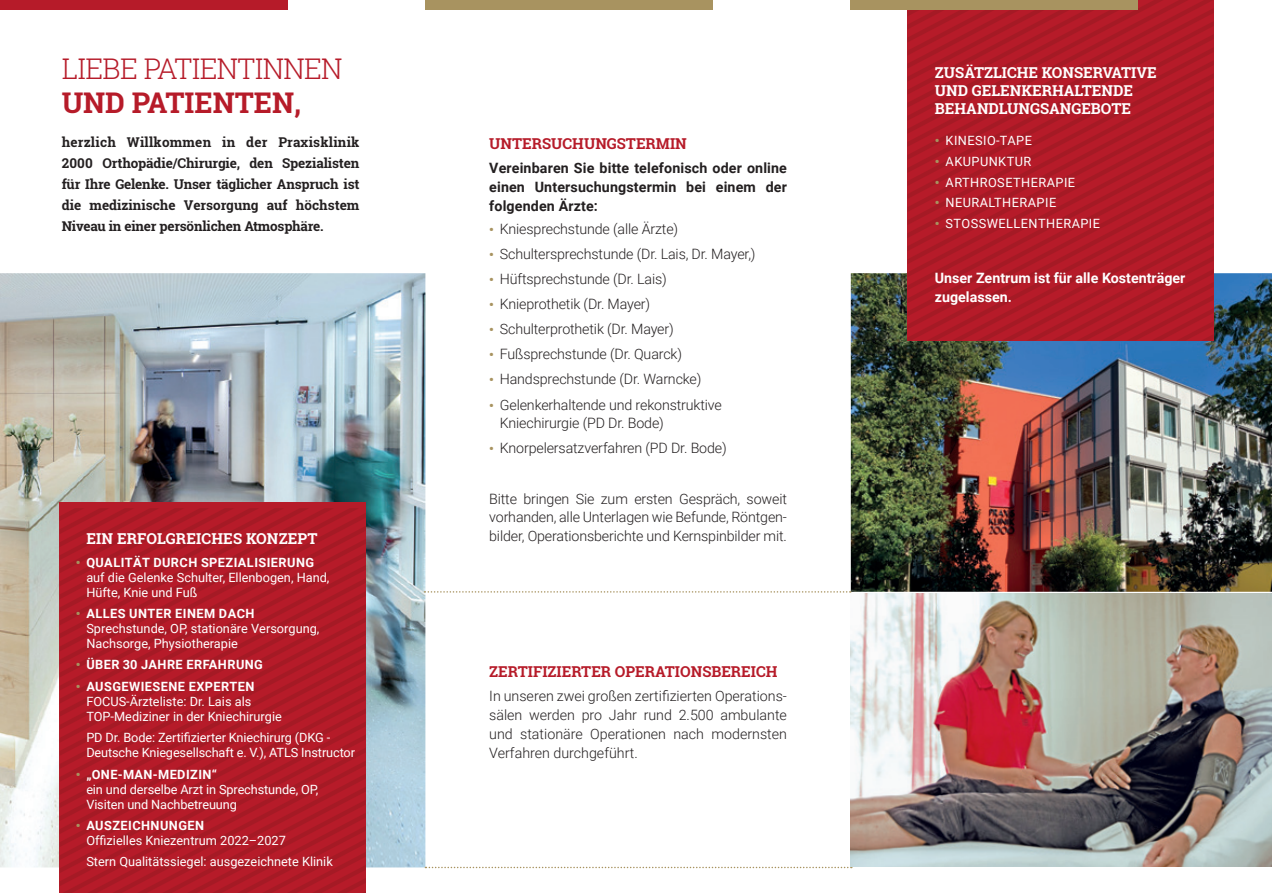
<style>
.page{position:relative;width:1272px;height:893px;background:#fff}
.page>*{position:absolute;margin:0;border:0;box-sizing:border-box;transform-origin:0 0}
.t1{font:300 28.5px "Roboto Slab";letter-spacing:-.025em;color:#b61b29}
.t2{font:700 28.5px "Roboto Slab";color:#b61b29}
.t3{font:700 15px/18px "Roboto Slab";color:#fff}
.t4{font:700 15px "Roboto Slab";color:#b61b29}
.t5{font:300 14.25px/18.8px "Roboto";letter-spacing:-.01em;color:#231f20;text-align:justify}
.t6{font:700 14.25px/18.8px "Roboto";letter-spacing:.01em;color:#231f20;text-align:justify}
.t7{font:700 14.25px/18.8px "Roboto";color:#fff}
.t8{font:700 13.5px/21px "Roboto Slab";letter-spacing:-.015em;color:#231f20;text-align:justify}
.t9{font:12.75px/15px "Roboto";color:#fff}
.t10{font:12.75px "Roboto";letter-spacing:.035em;color:#fff}
.t11{font:700 12.75px "Roboto";letter-spacing:.035em;color:#fff}
.s1{font-weight:900;font-size:12.75px;color:#a89360}
.s2{font-weight:900;color:#a89360}
.s3{font-weight:700}
</style>
<div class="page">
<img style="left:850px;top:273px;width:421px;height:319px">
<img style="left:0;top:273px;width:425px;height:594px">
<svg style="left:60px;top:508px;width:299px;height:5px"></svg>
<svg style="left:60px;top:513px;width:306px;height:13px;background:#af1a27"></svg>
<svg style="left:60px;top:526px;width:306px;height:13px;background:#af1a27"></svg>
<svg style="left:60px;top:539px;width:306px;height:13px;background:#af1a27"></svg>
<svg style="left:60px;top:552px;width:306px;height:13px;background:#af1a27"></svg>
<svg style="left:60px;top:565px;width:306px;height:13px;background:#af1a27"></svg>
<svg style="left:60px;top:578px;width:306px;height:13px;background:#af1a27"></svg>
<svg style="left:60px;top:591px;width:306px;height:13px;background:#af1a27"></svg>
<svg style="left:60px;top:604px;width:306px;height:13px;background:#af1a27"></svg>
<svg style="left:60px;top:617px;width:306px;height:13px;background:#af1a27"></svg>
<svg style="left:60px;top:630px;width:306px;height:13px;background:#af1a27"></svg>
<svg style="left:60px;top:643px;width:306px;height:13px;background:#af1a27"></svg>
<svg style="left:60px;top:656px;width:306px;height:13px;background:#af1a27"></svg>
<svg style="left:60px;top:669px;width:306px;height:13px;background:#af1a27"></svg>
<svg style="left:60px;top:682px;width:306px;height:13px;background:#af1a27"></svg>
<svg style="left:60px;top:695px;width:306px;height:13px;background:#af1a27"></svg>
<svg style="left:60px;top:708px;width:306px;height:13px;background:#af1a27"></svg>
<svg style="left:60px;top:721px;width:306px;height:165px;background:#af1a27"></svg>
<svg style="left:62px;top:734px;width:304px;height:159px;background:#af1a27"></svg>
<svg style="left:87px;top:747px;width:279px;height:146px;background:#af1a27"></svg>
<svg style="left:907px;top:8px;width:306px;height:13px;background:#af212a"></svg>
<svg style="left:907px;top:21px;width:306px;height:13px;background:#af1a27"></svg>
<svg style="left:907px;top:34px;width:306px;height:13px;background:#af1a27"></svg>
<svg style="left:907px;top:47px;width:306px;height:13px;background:#af1a27"></svg>
<svg style="left:907px;top:60px;width:306px;height:13px;background:#af1a27"></svg>
<svg style="left:907px;top:73px;width:306px;height:13px;background:#af1a27"></svg>
<svg style="left:907px;top:86px;width:306px;height:13px;background:#af1a27"></svg>
<svg style="left:907px;top:99px;width:306px;height:13px;background:#af1a27"></svg>
<svg style="left:907px;top:112px;width:306px;height:13px;background:#af1a27"></svg>
<svg style="left:907px;top:125px;width:306px;height:13px;background:#af1a27"></svg>
<svg style="left:907px;top:138px;width:306px;height:14px;background:#af1a27"></svg>
<svg style="left:907px;top:152px;width:306px;height:13px;background:#af1a27"></svg>
<svg style="left:907px;top:165px;width:306px;height:13px;background:#af1a27"></svg>
<svg style="left:907px;top:178px;width:306px;height:163px;background:#af1a27"></svg>
<svg style="left:926px;top:191px;width:287px;height:150px;background:#af1a27"></svg>
<div style="left:0;top:0;width:287px;height:9px;background:#b61b29"></div>
<div style="left:425px;top:0;width:287px;height:9px;background:#a89360"></div>
<div style="left:850px;top:0;width:287px;height:9px;background:#a89360"></div>
<svg style="left:424px;top:591px;width:426px;height:2px"></svg>
<svg style="left:425px;top:867px;width:426px;height:1px"></svg>
<img style="left:850px;top:593px;width:421px;height:274px">
<h1 class="t1" style="left:62px;top:49px;width:282px">LIEBE PATIENTINNEN</h1>
<h1 class="t2" style="left:62px;top:83px;width:241px">UND PATIENTEN,</h1>
<p class="t8" style="left:62px;top:131px;width:299px">herzlich Willkommen in der Praxisklinik 2000 Orthopädie/Chirurgie, den Spezialisten für Ihre Gelenke. Unser täglicher Anspruch ist die medizinische Versorgung auf höchstem Niveau in einer persönlichen Atmosphäre.</p>
<p class="t4" style="left:489px;top:133px;width:199px">UNTERSUCHUNGSTERMIN</p>
<p class="t6" style="left:489px;top:158px;width:299px">Vereinbaren Sie bitte telefonisch oder online einen Untersuchungstermin bei einem der folgenden Ärzte:</p>
<p class="t5" style="left:489px;top:219px;width:190px"><span class="s1">•</span> Kniesprechstunde (alle Ärzte)</p>
<p class="t5" style="left:489px;top:244px;width:268px"><span class="s1">•</span> Schultersprechstunde (Dr. Lais, Dr. Mayer,)</p>
<p class="t5" style="left:489px;top:269px;width:179px"><span class="s1">•</span> Hüftsprechstunde (Dr. Lais)</p>
<p class="t5" style="left:489px;top:294px;width:162px"><span class="s1">•</span> Knieprothetik (Dr. Mayer)</p>
<p class="t5" style="left:489px;top:319px;width:186px"><span class="s1">•</span> Schulterprothetik (Dr. Mayer)</p>
<p class="t5" style="left:489px;top:344px;width:194px"><span class="s1">•</span> Fußsprechstunde (Dr. Quarck)</p>
<p class="t5" style="left:489px;top:369px;width:214px"><span class="s1">•</span> Handsprechstunde (Dr. Warncke)</p>
<p class="t5" style="left:500px;top:395px;width:223px;text-indent:-11px"><span class="s1">•</span> Gelenkerhaltende und rekonstruktive<br>Kniechirurgie (PD Dr. Bode)</p>
<p class="t5" style="left:489px;top:438px;width:239px"><span class="s1">•</span> Knorpelersatzverfahren (PD Dr. Bode)</p>
<p class="t5" style="left:489px;top:489px;width:299px">Bitte bringen Sie zum ersten Gespräch, soweit vorhanden, alle Unterlagen wie Befunde, Röntgen&shy;bilder, Operationsberichte und Kernspinbilder mit.</p>
<p class="t3" style="left:86px;top:530px;width:233px">EIN ERFOLGREICHES KONZEPT</p>
<p class="t9" style="left:86px;top:554px;width:244px;text-indent:-11px"><span class="s2">•</span> <span class="s3">QUALITÄT DURCH SPEZIALISIERUNG </span>auf die Gelenke Schulter, Ellenbogen, Hand,<br>Hüfte, Knie und Fuß</p>
<p class="t9" style="left:86px;top:605px;width:234px;text-indent:-11px"><span class="s2">•</span> <span class="s3">ALLES UNTER EINEM DACH<br></span>Sprechstunde, OP, stationäre Versorgung,<br>Nachsorge, Physiotherapie</p>
<p class="t11" style="left:76px;top:656px;width:189px"><span class="s2">•</span> ÜBER 30 JAHRE ERFAHRUNG</p>
<p class="t9" style="left:86px;top:678px;width:197px;text-indent:-11px"><span class="s2">•</span> <span class="s3">AUSGEWIESENE EXPERTEN<br></span>FOCUS-Ärzteliste: Dr. Lais als<br>TOP-Mediziner in der Kniechirurgie</p>
<p class="t9" style="left:86px;top:730px;width:270px">PD Dr. Bode: Zertifizierter Kniechirurg (DKG -<br>Deutsche Kniegesellschaft e. V.), ATLS Instructor</p>
<p class="t9" style="left:86px;top:766px;width:233px;text-indent:-11px"><span class="s2">•</span> <span class="s3">„ONE-MAN-MEDIZIN“<br></span>ein und derselbe Arzt in Sprechstunde, OP,<br>Visiten und Nachbetreuung</p>
<p class="t9" style="left:86px;top:817px;width:201px;text-indent:-11px"><span class="s2">•</span> <span class="s3">AUSZEICHNUNGEN<br></span>Offizielles Kniezentrum 2022–2027</p>
<p class="t9" style="left:86px;top:854px;width:248px">Stern Qualitätssiegel: ausgezeichnete Klinik</p>
<p class="t4" style="left:489px;top:661px;width:290px">ZERTIFIZIERTER OPERATIONSBEREICH</p>
<p class="t5" style="left:489px;top:686px;width:299px">In unseren zwei großen zertifizierten Operations&shy;sälen werden pro Jahr rund 2.500 ambulante und stationäre Operationen nach modernsten Verfahren durchgeführt.</p>
<p class="t3" style="left:935px;top:64px;width:223px">ZUSÄTZLICHE KONSERVATIVE<br>UND GELENKERHALTENDE<br>BEHANDLUNGSANGEBOTE</p>
<p class="t10" style="left:935px;top:132px;width:98px"><span class="s2">•</span> KINESIO-TAPE</p>
<p class="t10" style="left:935px;top:152px;width:98px"><span class="s2">•</span> AKUPUNKTUR</p>
<p class="t10" style="left:935px;top:173px;width:142px"><span class="s2">•</span> ARTHROSETHERAPIE</p>
<p class="t10" style="left:935px;top:194px;width:123px"><span class="s2">•</span> NEURALTHERAPIE</p>
<p class="t10" style="left:935px;top:215px;width:167px"><span class="s2">•</span> STOSSWELLENTHERAPIE</p>
<p class="t7" style="left:934px;top:268px;width:252px">Unser Zentrum ist für alle Kostenträger zugelassen.</p>
</div>
